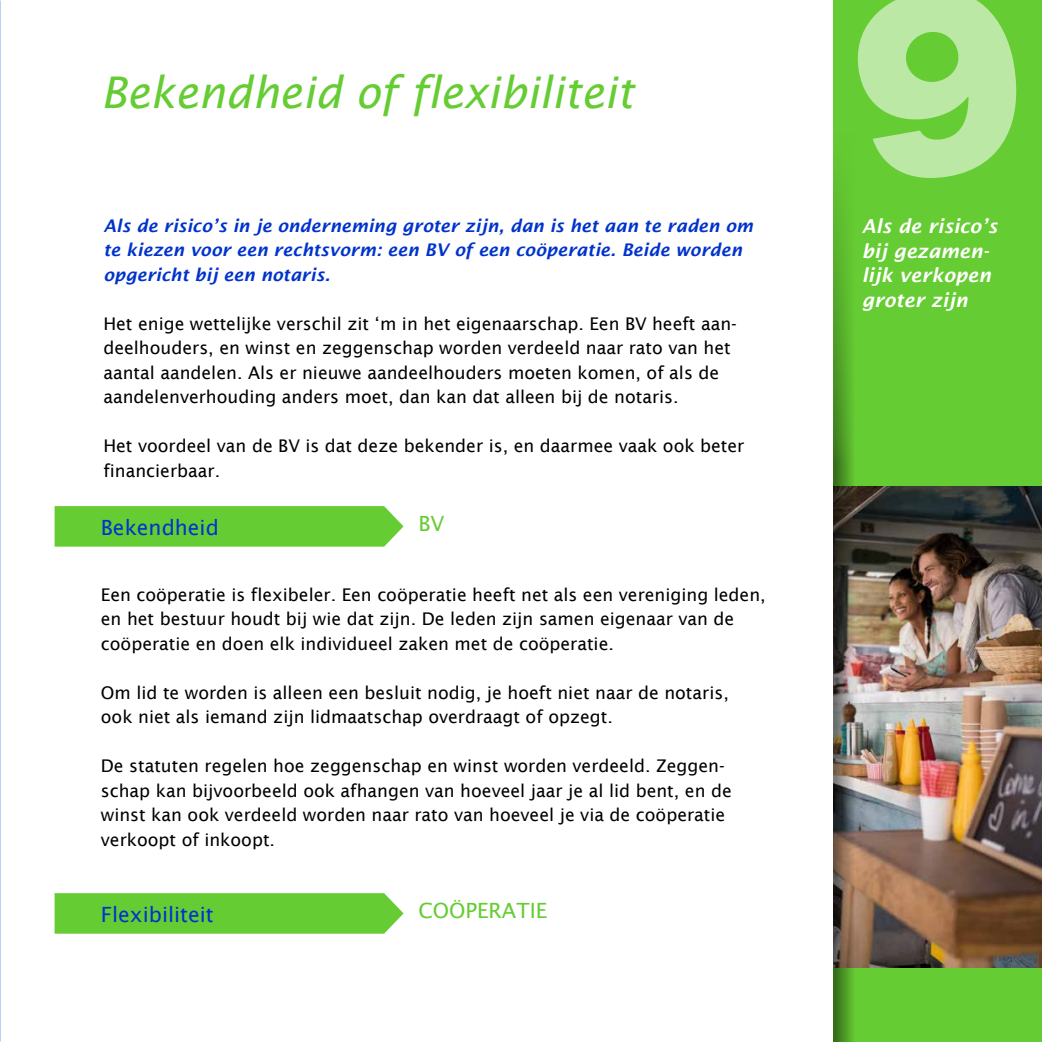
<style>
.page{position:relative;width:1042px;height:1042px;background:#fff}
.page>*{position:absolute;margin:0;border:0;box-sizing:border-box;transform-origin:0 0}
.t1{font:italic 43.75px "Lucida Sans";color:#6c3}
.t2{font:21px "Lucida Sans";color:#03c}
.t3{font:21px "Lucida Sans";color:#6c3}
.t4{font:italic 600 19.25px/24.5px "Lucida Sans";color:#fff}
.t5{font:17.5px/24.5px "Lucida Sans";color:#000}
.t6{font:italic 600 17.5px/24.5px "Lucida Sans";color:#03c}
</style>
<div class="page">
<div style="left:833px;top:0;width:209px;height:1042px;background:#6c3"></div>
<img style="left:862px;top:486px;width:180px;height:481px">
<img style="left:833px;top:180px;width:29px;height:862px">
<svg style="left:55px;top:506px;width:348px;height:41px;background:#6bcd39"></svg>
<div style="left:55px;top:893px;width:348px;height:40px;background:#6c3"></div>
<h1 class="t1" style="left:101px;top:68px;width:534px">Bekendheid of flexibiliteit</h1>
<p class="t6" style="left:103px;top:213px;width:651px">Als de risico’s in je onderneming groter zijn, dan is het aan te raden om te kiezen voor een rechtsvorm: een BV of een coöperatie. Beide worden opgericht bij een notaris.</p>
<p class="t5" style="left:103px;top:311px;width:635px">Het enige wettelijke verschil zit ‘m in het eigenaarschap. Een BV heeft aan&shy;deelhouders, en winst en zeggenschap worden verdeeld naar rato van het aantal aandelen. Als er nieuwe aandeelhouders moeten komen, of als de aandelenverhouding anders moet, dan kan dat alleen bij de notaris.</p>
<p class="t5" style="left:103px;top:434px;width:642px">Het voordeel van de BV is dat deze bekender is, en daarmee vaak ook beter financierbaar.</p>
<p class="t2" style="left:101px;top:515px;width:119px">Bekendheid</p>
<p class="t3" style="left:418px;top:512px;width:27px">BV</p>
<p class="t5" style="left:101px;top:582px;width:666px">Een coöperatie is flexibeler. Een coöperatie heeft net als een vereniging leden, en het bestuur houdt bij wie dat zijn. De leden zijn samen eigenaar van de coöperatie en doen elk individueel zaken met de coöperatie.</p>
<p class="t5" style="left:101px;top:680px;width:629px">Om lid te worden is alleen een besluit nodig, je hoeft niet naar de notaris, ook niet als iemand zijn lidmaatschap overdraagt of opzegt.</p>
<p class="t5" style="left:101px;top:753px;width:632px">De statuten regelen hoe zeggenschap en winst worden verdeeld. Zeggen&shy;schap kan bijvoorbeeld ook afhangen van hoeveel jaar je al lid bent, en de winst kan ook verdeeld worden naar rato van hoeveel je via de coöperatie verkoopt of inkoopt.</p>
<p class="t2" style="left:101px;top:902px;width:114px">Flexibiliteit</p>
<p class="t3" style="left:418px;top:898px;width:130px">COÖPERATIE</p>
<p class="t4" style="left:861px;top:214px;width:137px">Als de risico’s bij gezamen&shy;lijk verkopen groter zijn</p>
</div>
